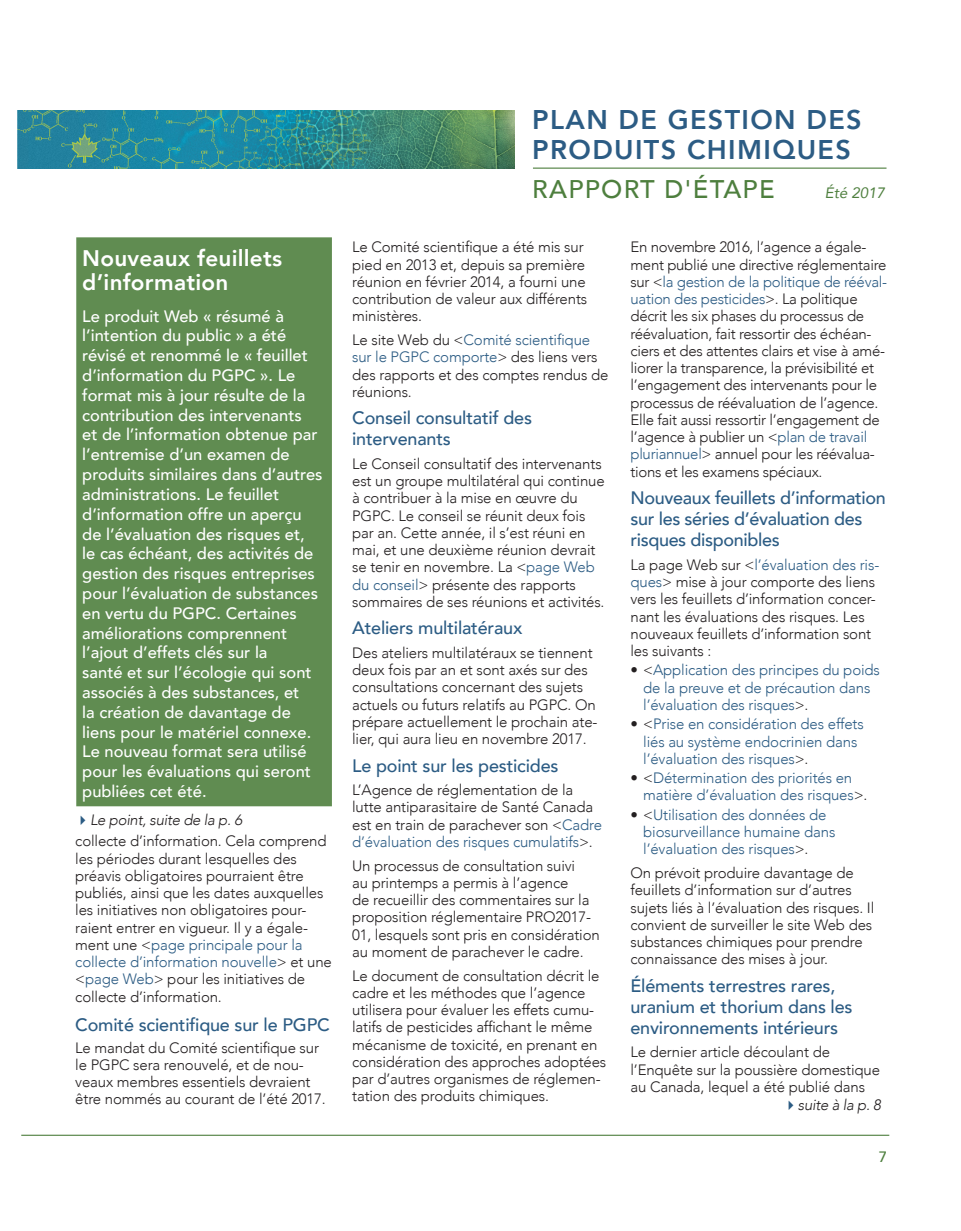
<style>
.page{position:relative;width:961px;height:1231px;background:#fff}
.page>*{position:absolute;margin:0;border:0;box-sizing:border-box;transform-origin:0 0}
.t1{font:800 27px/30.6px "Avenir";letter-spacing:.05em;color:#2c5c84}
.t2{font:500 25.5px "Avenir";letter-spacing:.05em;color:#4e7f3e}
.Header-White_in_box{font:800 22.5px/24px "Avenir";letter-spacing:.01em;color:#fff}
.Header-2-fr{font:500 18px/21px "Avenir";letter-spacing:-.01em;color:#2c5c84}
.Text-en{font:500 16.5px/19.8px "Avenir";color:#fff}
.Text-fr{font:300 15px/17.2px "Avenir";letter-spacing:-.01em;color:#231f20}
.Indent-fr{font:300 15px/17.2px "Avenir";letter-spacing:-.01em;color:#2c5c84}
.Text-fr-2{font:italic 300 15px "Avenir";letter-spacing:-.02em;color:#231f20}
.t3{font:italic 15px "Avenir";color:#4e7f3e}
.t4{font:500 15px "Avenir";color:#4e7f3e}
.s1{color:#2c5c84}
.s2{color:#231f20}
</style>
<div class="page">
<hr style="left:21px;top:1134px;width:868px;height:1px;background:#4e7f3e">
<hr style="left:533px;top:168px;width:353px;height:1px;background:#4e7f3e">
<img style="left:18px;top:110px;width:496px;height:58px">
<div style="left:76px;top:237px;width:256px;height:569px;background:#608c51"></div>
<p class="Header-White_in_box" style="left:82px;top:246px;width:201px">Nouveaux feuillets d’information</p>
<p class="Text-en" style="left:82px;top:305px;width:242px">Le produit Web « résumé à l’intention du public » a été révisé et renommé le « feuillet d’information du PGPC ». Le format mis à jour résulte de la contribution des intervenants<br>et de l’information obtenue par l’entremise d’un examen de produits similaires dans d’autres administrations. Le feuillet d’information offre un aperçu de l’évaluation des risques et,<br>le cas échéant, des activités de gestion des risques entreprises pour l’évaluation de substances en vertu du PGPC. Certaines améliorations comprennent l’ajout d’effets clés sur la<br>santé et sur l’écologie qui sont associés à des substances, et<br>la création de davantage de liens pour le matériel connexe.<br>Le nouveau format sera utilisé pour les évaluations qui seront publiées cet été.</p>
<p class="Text-fr-2" style="left:75px;top:811px;width:168px"><span class="s1">✔</span>Le point, suite de la p. 6</p>
<p class="Text-fr" style="left:75px;top:832px;width:258px">collecte d’information. Cela comprend les périodes durant lesquelles des préavis obligatoires pourraient être publiés, ainsi que les dates auxquelles les initiatives non obligatoires pour&shy;raient entrer en vigueur. Il y a égale&shy;ment une &lt;<span class="s1">page principale pour la collecte d’information nouvelle</span>&gt; et une &lt;<span class="s1">page Web</span>&gt; pour les initiatives de collecte d’information.</p>
<p class="Header-2-fr" style="left:75px;top:1013px;width:256px">Comité scientifique sur le PGPC</p>
<p class="Text-fr" style="left:75px;top:1039px;width:252px">Le mandat du Comité scientifique sur le PGPC sera renouvelé, et de nou&shy;veaux membres essentiels devraient être nommés au courant de l’été 2017.</p>
<h1 class="t1" style="left:532px;top:104px;width:331px">PLAN DE GESTION DES<br>PRODUITS CHIMIQUES</h1>
<h2 class="t2" style="left:532px;top:167px;width:244px">RAPPORT D'ÉTAPE</h2>
<p class="t3" style="left:825px;top:183px;width:62px">Été 2017</p>
<p class="Text-fr" style="left:352px;top:238px;width:236px">Le Comité scientifique a été mis sur pied en 2013 et, depuis sa première réunion en février 2014, a fourni une contribution de valeur aux différents ministères.</p>
<p class="Text-fr" style="left:352px;top:331px;width:258px">Le site Web du &lt;<span class="s1">Comité scientifique sur le PGPC comporte</span>&gt; des liens vers des rapports et des comptes rendus de réunions.</p>
<p class="Header-2-fr" style="left:352px;top:406px;width:181px">Conseil consultatif des intervenants</p>
<p class="Text-fr" style="left:352px;top:455px;width:254px">Le Conseil consultatif des intervenants est un groupe multilatéral qui continue à contribuer à la mise en œuvre du PGPC. Le conseil se réunit deux fois par an. Cette année, il s’est réuni en mai, et une deuxième réunion devrait se tenir en novembre. La &lt;<span class="s1">page Web du conseil</span>&gt; présente des rapports sommaires de ses réunions et activités.</p>
<p class="Header-2-fr" style="left:352px;top:616px;width:172px">Ateliers multilatéraux</p>
<p class="Text-fr" style="left:352px;top:644px;width:247px">Des ateliers multilatéraux se tiennent deux fois par an et sont axés sur des consultations concernant des sujets actuels ou futurs relatifs au PGPC. On prépare actuellement le prochain ate&shy;lier, qui aura lieu en novembre 2017.</p>
<p class="Header-2-fr" style="left:352px;top:754px;width:208px">Le point sur les pesticides</p>
<p class="Text-fr" style="left:352px;top:781px;width:251px">L’Agence de réglementation de la lutte antiparasitaire de Santé Canada est en train de parachever son &lt;<span class="s1">Cadre d’évaluation des risques cumulatifs</span>&gt;.</p>
<p class="Text-fr" style="left:352px;top:857px;width:249px">Un processus de consultation suivi<br>au printemps a permis à l’agence<br>de recueillir des commentaires sur la proposition réglementaire PRO2017- 01, lesquels sont pris en considération au moment de parachever le cadre.</p>
<p class="Text-fr" style="left:352px;top:966px;width:256px">Le document de consultation décrit le cadre et les méthodes que l’agence utilisera pour évaluer les effets cumu&shy;latifs de pesticides affichant le même mécanisme de toxicité, en prenant en considération des approches adoptées par d’autres organismes de réglemen&shy;tation des produits chimiques.</p>
<p class="Text-fr" style="left:630px;top:238px;width:258px">En novembre 2016, l’agence a égale&shy;ment publié une directive réglementaire sur &lt;<span class="s1">la gestion de la politique de rééval&shy;uation des pesticides</span>&gt;. La politique décrit les six phases du processus de réévaluation, fait ressortir des échéan&shy;ciers et des attentes clairs et vise à amé&shy;liorer la transparence, la prévisibilité et l’engagement des intervenants pour le processus de réévaluation de l’agence.<br>Elle fait aussi ressortir l’engagement de l’agence à publier un &lt;<span class="s1">plan de travail pluriannuel</span>&gt; annuel pour les réévalua&shy;tions et les examens spéciaux.</p>
<p class="Header-2-fr" style="left:630px;top:486px;width:257px">Nouveaux feuillets d’information sur les séries d’évaluation des risques disponibles</p>
<p class="Text-fr" style="left:630px;top:556px;width:250px">La page Web sur &lt;<span class="s1">l’évaluation des ris&shy;ques</span>&gt; mise à jour comporte des liens vers les feuillets d’information concer&shy;nant les évaluations des risques. Les nouveaux feuillets d’information sont les suivants :</p>
<p class="Indent-fr" style="left:643px;top:661px;width:238px;text-indent:-13px"><span class="s2">• &lt;</span>Application des principes du poids de la preuve et de précaution dans l’évaluation des risques<span class="s2">&gt;.</span></p>
<p class="Indent-fr" style="left:643px;top:715px;width:222px;text-indent:-13px"><span class="s2">• &lt;</span>Prise en considération des effets liés au système endocrinien dans l’évaluation des risques<span class="s2">&gt;.</span></p>
<p class="Indent-fr" style="left:643px;top:769px;width:226px;text-indent:-13px"><span class="s2">• &lt;</span>Détermination des priorités en matière d’évaluation des risques<span class="s2">&gt;.</span></p>
<p class="Indent-fr" style="left:643px;top:806px;width:194px;text-indent:-13px"><span class="s2">• &lt;</span>Utilisation des données de biosurveillance humaine dans l’évaluation des risques<span class="s2">&gt;.</span></p>
<p class="Text-fr" style="left:630px;top:864px;width:245px">On prévoit produire davantage de feuillets d’information sur d’autres sujets liés à l’évaluation des risques. Il convient de surveiller le site Web des substances chimiques pour prendre connaissance des mises à jour.</p>
<p class="Header-2-fr" style="left:630px;top:974px;width:224px">Éléments terrestres rares, uranium et thorium dans les environnements intérieurs</p>
<p class="Text-fr" style="left:630px;top:1043px;width:251px">Le dernier article découlant de l’Enquête sur la poussière domestique au Canada, lequel a été publié dans</p>
<p class="Text-fr-2" style="left:783px;top:1095px;width:99px"><span class="s1">✔</span>suite à la p. 8</p>
<p class="t4" style="left:878px;top:1143px;width:10px">7</p>
</div>
